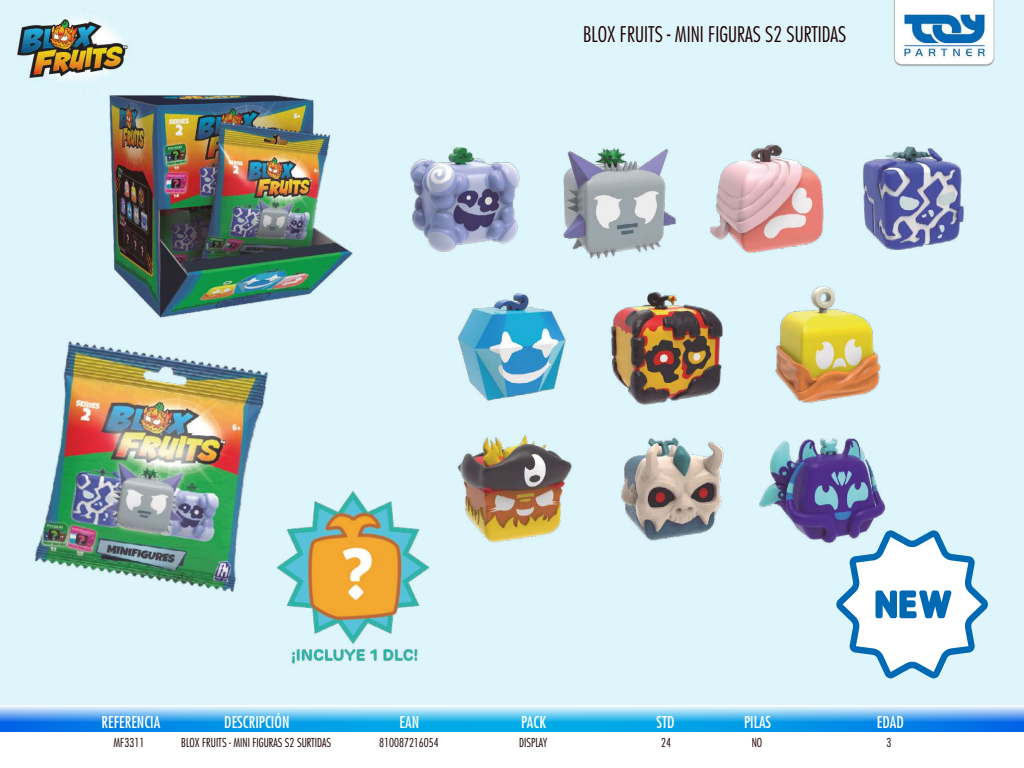
<style>
.page{position:relative;width:1024px;height:768px;background:#fff}
.page>*{position:absolute;margin:0;border:0;box-sizing:border-box;transform-origin:0 0}
.t1{font:300 condensed 21px "Futura";color:#1f0000}
.t2{font:condensed 15.9px "Futura";color:#fff}
.t3{font:300 condensed 12px "Futura";color:#1f0000}
</style>
<div class="page">
<svg style="left:0;top:706px;width:1024px;height:26px;background:#4cb2ed"></svg>
<div style="left:0;top:0;width:1024px;height:705px;background:#def5fb"></div>
<img style="left:351px;top:0;width:667px;height:667px">
<img style="left:75px;top:52px;width:295px;height:294px">
<img style="left:0;top:318px;width:298px;height:298px">
<svg style="left:836px;top:530px;width:153px;height:148px"></svg>
<img style="left:240px;top:470px;width:222px;height:222px">
<h1 class="t1" style="left:583px;top:22px;width:265px">BLOX FRUITS - MINI FIGURAS S2 SURTIDAS</h1>
<h2 class="t2" style="left:102px;top:712px;width:60px">REFERENCIA</h2>
<h2 class="t2" style="left:224px;top:712px;width:67px">DESCRIPCIÓN</h2>
<h2 class="t2" style="left:400px;top:712px;width:21px">EAN</h2>
<h2 class="t2" style="left:521px;top:712px;width:26px">PACK</h2>
<h2 class="t2" style="left:657px;top:712px;width:20px">STD</h2>
<h2 class="t2" style="left:744px;top:712px;width:29px">PILAS</h2>
<h2 class="t2" style="left:877px;top:712px;width:28px">EDAD</h2>
<p class="t3" style="left:114px;top:735px;width:32px">MF3311</p>
<p class="t3" style="left:181px;top:735px;width:151px">BLOX FRUITS - MINI FIGURAS S2 SURTIDAS</p>
<p class="t3" style="left:379px;top:735px;width:61px">810087216054</p>
<p class="t3" style="left:519px;top:735px;width:30px">DISPLAY</p>
<p class="t3" style="left:661px;top:735px;width:11px">24</p>
<p class="t3" style="left:752px;top:735px;width:12px">NO</p>
<p class="t3" style="left:887px;top:735px;width:6px">3</p>
</div>
